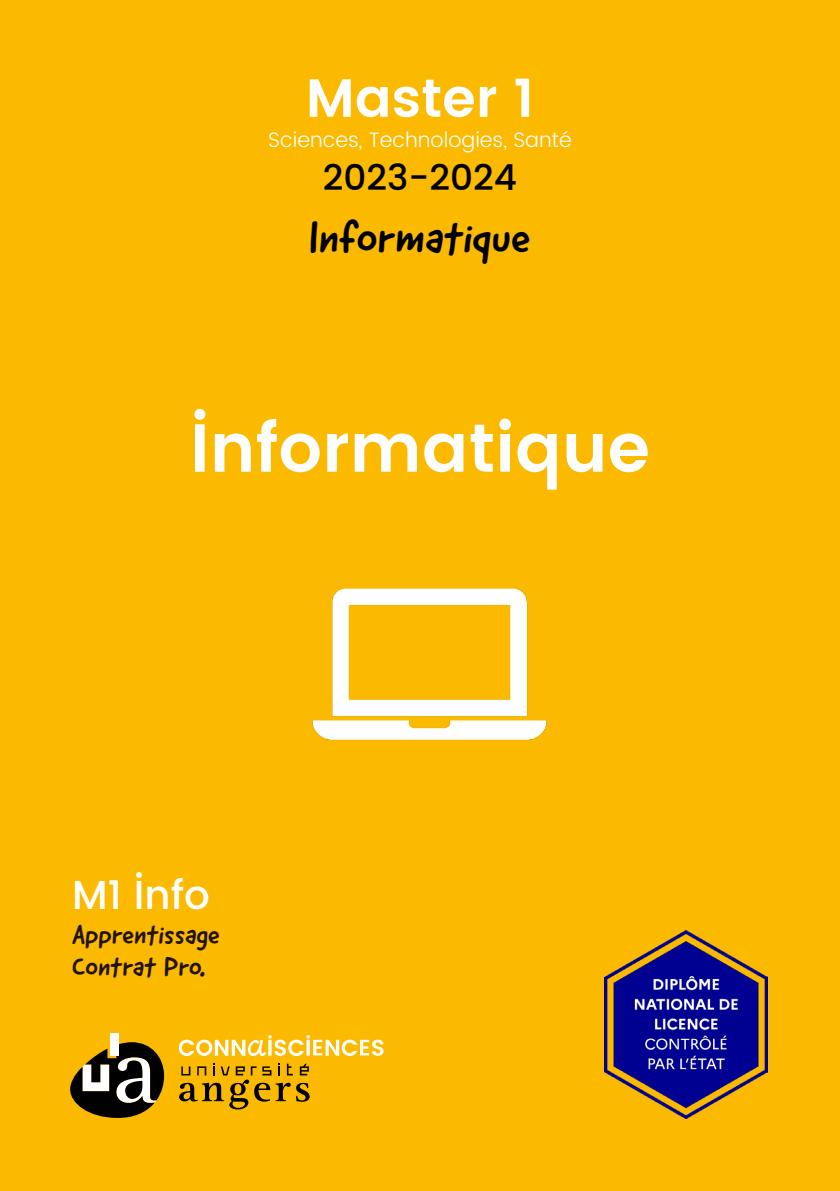
<style>
.page{position:relative;width:840px;height:1191px;background:#fff}
.page>*{position:absolute;margin:0;border:0;box-sizing:border-box;transform-origin:0 0}
.t1{font:600 68px "UA Poppins Texte";color:#fff}
.t2{font:600 53.8px "UA Poppins Texte";color:#fff}
.t3{font:44px "Good Dog New";color:#000}
.t4{font:500 40.4px "UA Poppins Texte";color:#fff}
.t5{font:500 35.8px "UA Poppins Texte";color:#000}
.t6{font:26.8px "Good Dog New";color:#23130e}
.t7{font:300 21px "UA Poppins Texte";color:#fff}
</style>
<div class="page">
<div style="left:0;top:0;width:839px;height:1191px;background:#fbba00"></div>
<svg style="left:178px;top:1035px;width:205px;height:21px"></svg>
<svg style="left:70px;top:1042px;width:94px;height:78px"></svg>
<div style="left:110px;top:1033px;width:8px;height:23px;background:#fff"></div>
<svg style="left:179px;top:1063px;width:130px;height:46px"></svg>
<img style="left:294px;top:548px;width:271px;height:271px">
<img style="left:604px;top:930px;width:163px;height:188px">
<p class="t2" style="left:305px;top:58px;width:230px">Master 1</p>
<p class="t7" style="left:268px;top:124px;width:305px">Sciences, Technologies, Santé</p>
<p class="t5" style="left:322px;top:151px;width:196px">2023-2024</p>
<p class="t3" style="left:309px;top:209px;width:222px">Informatique</p>
<p class="t1" style="left:190px;top:397px;width:461px">Informatique</p>
<p class="t4" style="left:72px;top:865px;width:139px">M1 Info</p>
<p class="t6" style="left:72px;top:917px;width:149px">Apprentissage</p>
<p class="t6" style="left:72px;top:949px;width:135px">Contrat Pro.</p>
</div>
